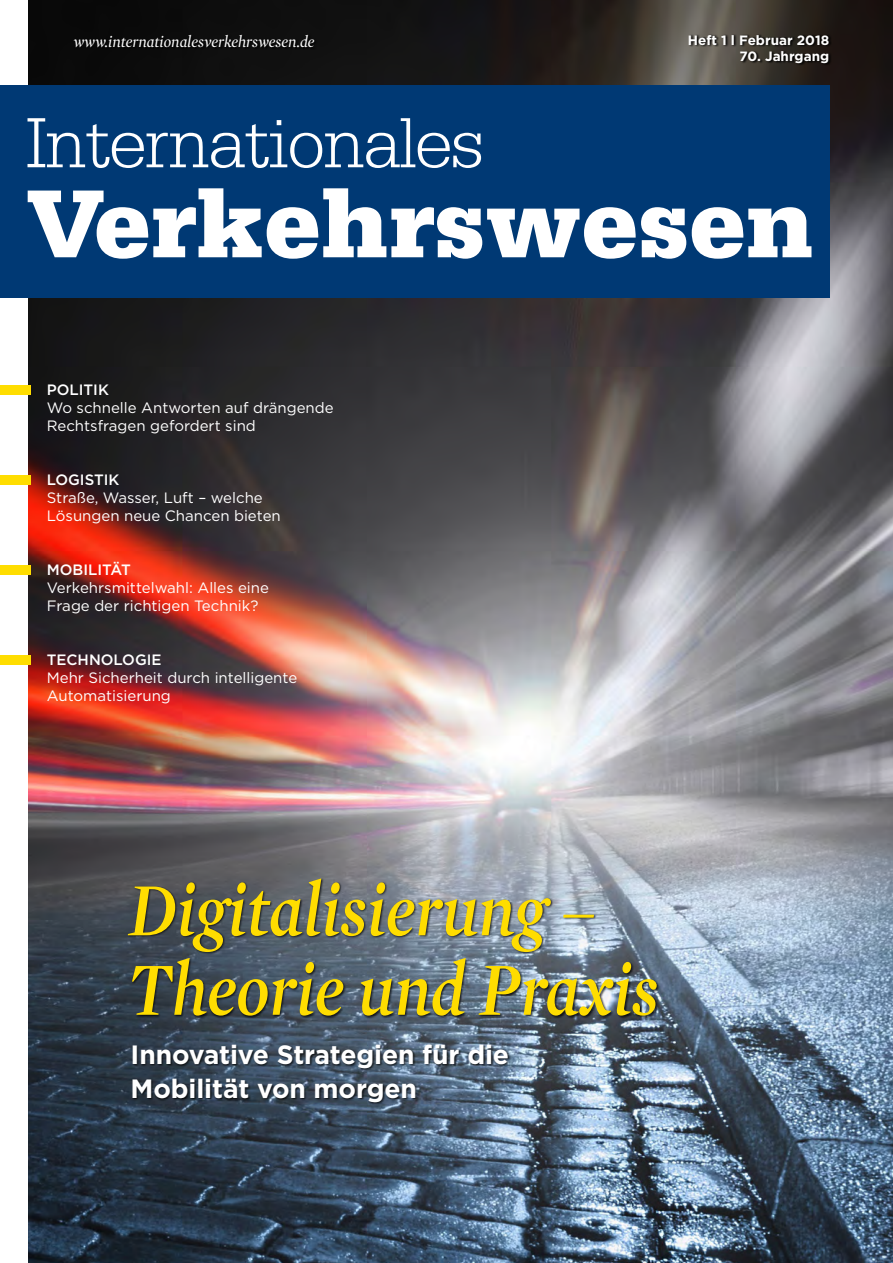
<style>
.page{position:relative;width:893px;height:1263px;background:#fff}
.page>*{position:absolute;margin:0;border:0;box-sizing:border-box;transform-origin:0 0}
.t1{font:italic 600 76.5px "Mercury Display";color:#fd0;scale:.9 1}
.Cover_Subline{font:700 26.4px/34px "Gotham";letter-spacing:-.005em;color:#fff}
.www{font:italic 16.5px "Mercury Display";color:#fff}
.Teaser_Subline{font:15px "Gotham";color:#fff}
.Teaser_Head{font:500 15px "Gotham";color:#fff}
.Preis{font:700 13.5px "Gotham";color:#fff}
</style>
<div class="page">
<img style="left:28px;top:0;width:865px;height:1263px">
<div style="left:0;top:85px;width:829px;height:213px;background:#003974"></div>
<svg style="left:28px;top:118px;width:453px;height:50px"></svg>
<svg style="left:28px;top:188px;width:658px;height:71px"></svg>
<svg style="left:692px;top:207px;width:119px;height:52px"></svg>
<div style="left:127px;top:878px;width:533px;height:227px;background:#000;opacity:.75"></div>
<div style="left:73px;top:34px;width:244px;height:16px;background:#090909"></div>
<svg style="left:688px;top:34px;width:143px;height:32px;background:#39352f"></svg>
<div style="left:0;top:385px;width:30px;height:10px;background:#fd0"></div>
<div style="left:0;top:475px;width:30px;height:10px;background:#fd0"></div>
<div style="left:0;top:565px;width:30px;height:10px;background:#fd0"></div>
<div style="left:0;top:655px;width:30px;height:10px;background:#fd0"></div>
<p class="www" style="left:73px;top:30px;width:243px">www.internationalesverkehrswesen.de</p>
<p class="Preis" style="left:688px;top:31px;width:143px">Heft 1 l Februar 2018</p>
<p class="Preis" style="left:739px;top:47px;width:91px">70. Jahrgang</p>
<p class="Teaser_Head" style="left:47px;top:380px;width:64px">POLITIK</p>
<p class="Teaser_Subline" style="left:47px;top:398px;width:288px">Wo schnelle Antworten auf drängende</p>
<p class="Teaser_Subline" style="left:47px;top:416px;width:211px">Rechtsfragen gefordert sind</p>
<p class="Teaser_Head" style="left:47px;top:470px;width:74px">LOGISTIK</p>
<p class="Teaser_Subline" style="left:47px;top:488px;width:218px">Straße, Wasser, Luft – welche</p>
<p class="Teaser_Subline" style="left:47px;top:506px;width:236px">Lösungen neue Chancen bieten</p>
<p class="Teaser_Head" style="left:47px;top:560px;width:85px">MOBILITÄT</p>
<p class="Teaser_Subline" style="left:47px;top:578px;width:224px">Verkehrsmittelwahl: Alles eine</p>
<p class="Teaser_Subline" style="left:47px;top:596px;width:213px">Frage der richtigen Technik?</p>
<p class="Teaser_Head" style="left:47px;top:650px;width:116px">TECHNOLOGIE</p>
<p class="Teaser_Subline" style="left:47px;top:668px;width:252px">Mehr Sicherheit durch intelligente</p>
<p class="Teaser_Subline" style="left:47px;top:686px;width:126px">Automatisierung</p>
<p class="t1" style="left:128px;top:856px;width:523px">Digitalisierung –</p>
<p class="t1" style="left:128px;top:935px;width:590px">Theorie und Praxis</p>
<p class="Cover_Subline" style="left:131px;top:1037px;width:380px">Innovative Strategien für die<br>Mobilität von morgen</p>
</div>
